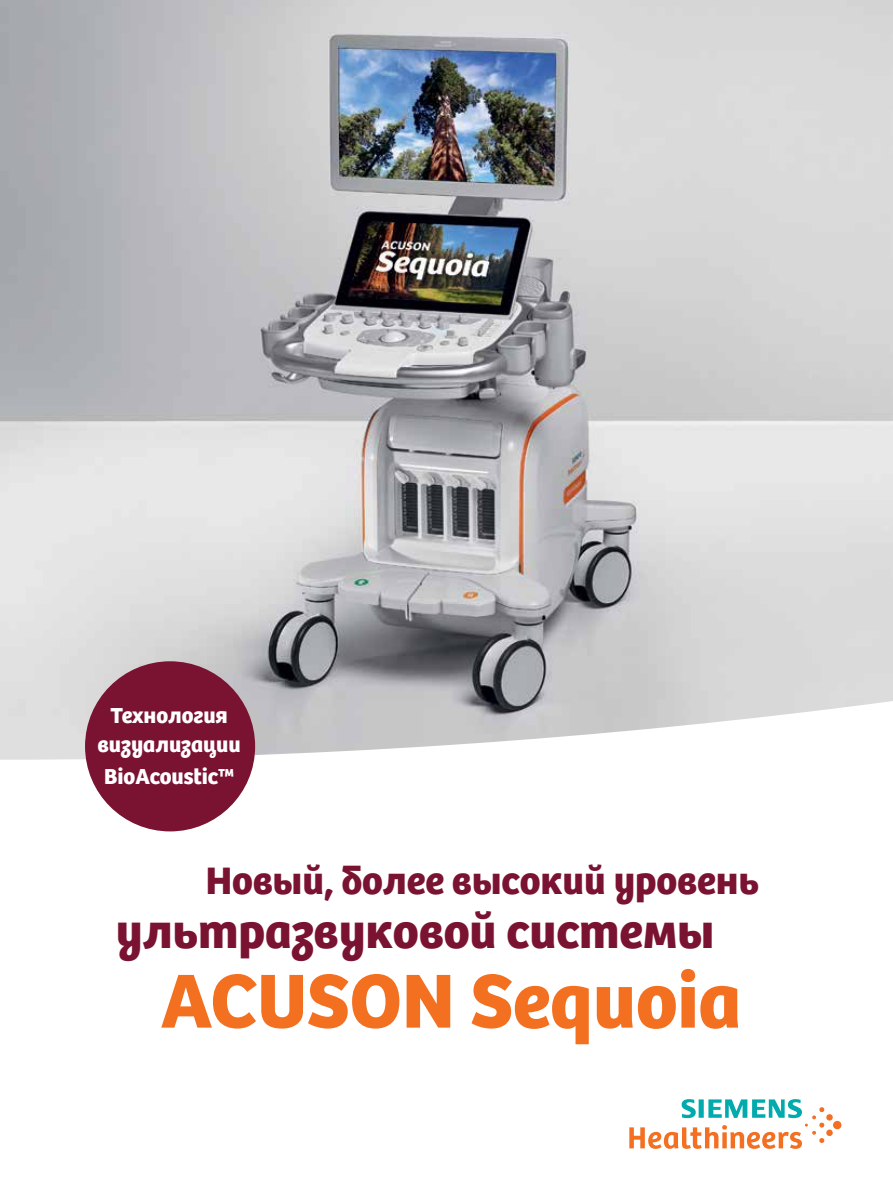
<style>
.page{position:relative;width:893px;height:1191px;background:#fff}
.page>*{position:absolute;margin:0;border:0;box-sizing:border-box;transform-origin:0 0}
.t1{font:79.2px "Bree SH Headline Global";color:#f37021}
.t2{font:49.5px "Bree SH Headline Global";color:#7a1231}
.t3{font:39.6px "Bree SH Headline Global";color:#7a1231}
.t4{font:22.5px/28.5px "Bree SH Text Global Bold";color:#fff;text-align:center}
</style>
<div class="page">
<img style="left:0;top:0;width:893px;height:759px">
<svg style="left:629px;top:1099px;width:212px;height:50px"></svg>
<div style="left:85px;top:661px;width:170px;height:170px;background:#7a1231;border-radius:50%"></div>
<p class="t4" style="left:98px;top:701px;width:145px">Технология визуализации</p>
<p class="t4" style="left:104px;top:762px;width:131px">BioAcoustic™</p>
<h3 class="t3" style="left:206px;top:857px;width:555px">Новый, более высокий уровень</h3>
<h2 class="t2" style="left:116px;top:902px;width:600px">ультразвуковой системы</h2>
<h1 class="t1" style="left:161px;top:954px;width:582px">ACUSON Sequoia</h1>
</div>
